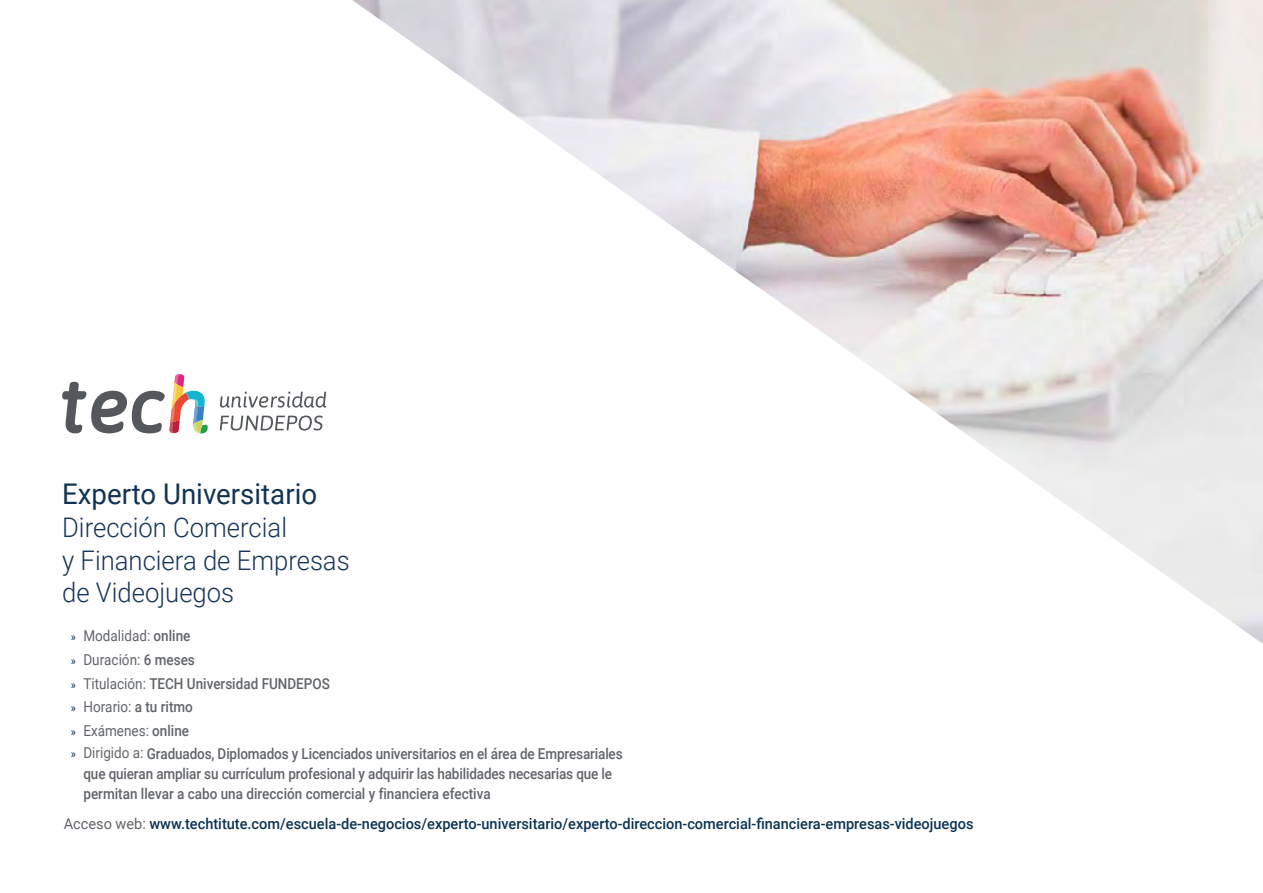
<style>
.page{position:relative;width:1263px;height:893px;background:#fff}
.page>*{position:absolute;margin:0;border:0;box-sizing:border-box;transform-origin:0 0}
.t1{font:28.5px "Roboto";color:#123352}
.t2{font:300 27px/33px "Roboto";color:#17355b;scale:.95 1}
.t3{font:500 15px/23.5px "Roboto";letter-spacing:-.01em;color:#61646a;scale:.9 1}
.t4{font:500 15px "Roboto";color:#0d3352}
.s1{font-weight:400;font-size:12px;color:#123352}
.s2{font-weight:400}
.s3{font-weight:400;color:#646669}
.s4{font-weight:400;color:#61646a}
</style>
<div class="page">
<img style="left:352px;top:0;width:911px;height:644px">
<svg style="left:62px;top:374px;width:146px;height:59px"></svg>
<svg style="left:220px;top:392px;width:106px;height:16px"></svg>
<svg style="left:220px;top:415px;width:103px;height:15px"></svg>
<h1 class="t1" style="left:62px;top:473px;width:256px">Experto Universitario</h1>
<h2 class="t2" style="left:62px;top:509px;width:304px">Dirección Comercial<br>y Financiera de Empresas de Videojuegos</h2>
<p class="t3" style="left:71px;top:623px;width:615px"><span class="s1">»</span> <span class="s2">Modalidad:</span> online<br><span class="s1">»</span> <span class="s2">Duración:</span> 6 meses<br><span class="s1">»</span> <span class="s2">Titulación:</span> TECH Universidad FUNDEPOS<br><span class="s1">»</span> <span class="s2">Horario:</span> a tu ritmo<br><span class="s1">»</span> <span class="s2">Exámenes:</span> online<br><span class="s1">»</span> <span class="s3">Dirigido a:</span> Graduados, Diplomados y Licenciados universitarios en el área de Empresariales</p>
<p class="t3" style="left:83px;top:763px;width:589px;line-height:19.8px">que quieran ampliar su currículum profesional y adquirir las habilidades necesarias que le permitan llevar a cabo una dirección comercial y financiera efectiva</p>
<p class="t4" style="left:64px;top:813px;width:911px"><span class="s4">Acceso web:</span> www.techtitute.com/escuela-de-negocios/experto-universitario/experto-direccion-comercial-financiera-empresas-videojuegos</p>
</div>
